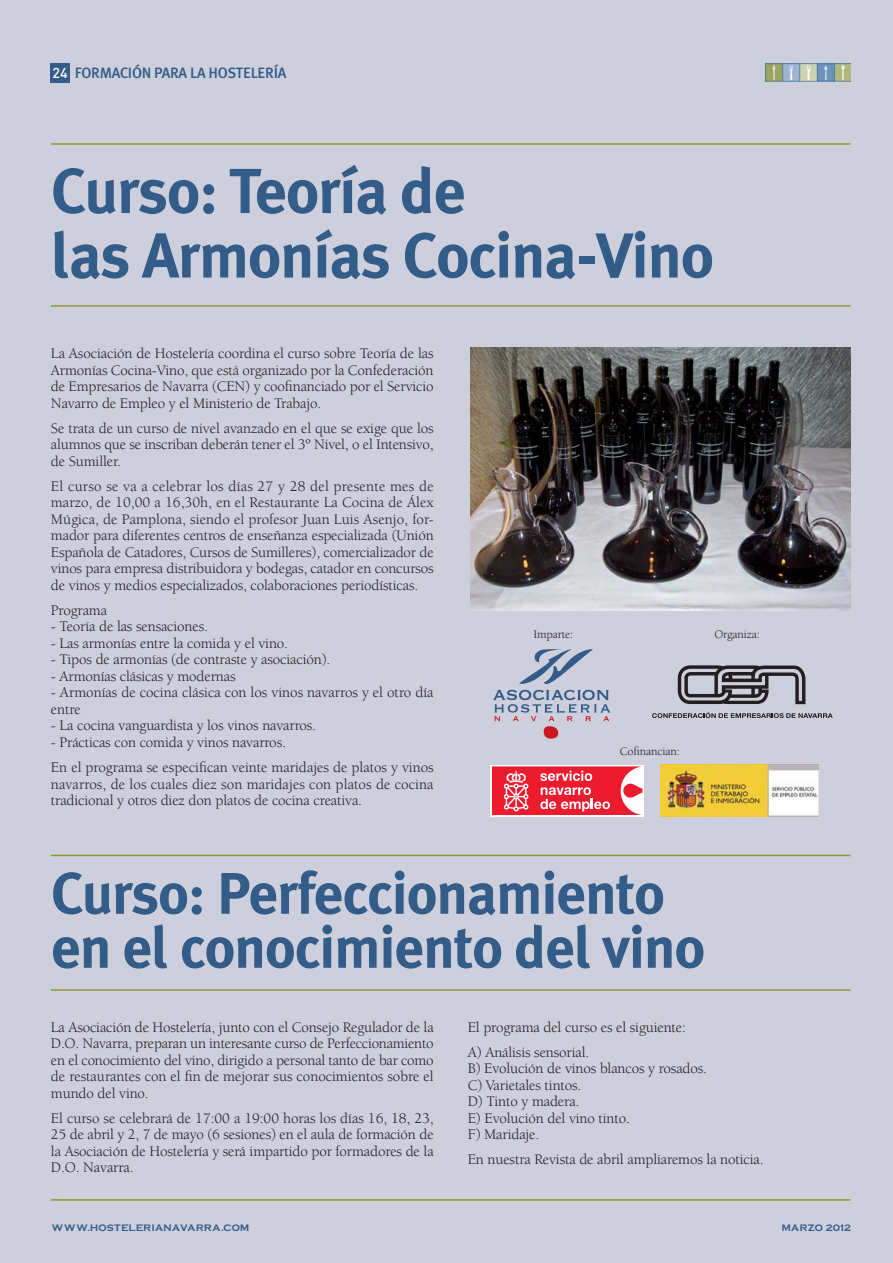
<style>
.page{position:relative;width:893px;height:1263px;background:#cecfdd}
.page>*{position:absolute;margin:0;border:0;box-sizing:border-box;transform-origin:0 0}
.t1{font:700 63.45px/64.5px "Meta Plus";letter-spacing:-.02em;color:#335c88}
.t2{font:700 58.65px/54px "Meta Plus";letter-spacing:-.02em;color:#335c88}
.t3{font:15px/16.5px "Berkeley";letter-spacing:-.01em;color:#231f20;text-align:justify}
.t4{font:500 15px "Meta Plus";letter-spacing:-.02em;color:#335c88}
.t5{font:12px "Berkeley";letter-spacing:-.01em;color:#231f20}
.t6{font:9.75px "C Plate Bld";letter-spacing:.025em;color:#335c88}
.s1{font-family:"DIN";font-size:14.25px;color:#fff}
</style>
<div class="page">
<div style="left:51px;top:64px;width:19px;height:19px;background:#335c88"></div>
<img style="left:765px;top:64px;width:85px;height:17px">
<hr style="left:51px;top:143px;width:799px;height:2px;background:#91992f">
<hr style="left:51px;top:855px;width:799px;height:1px;background:#91992f">
<hr style="left:51px;top:305px;width:799px;height:2px;background:#91992f">
<hr style="left:51px;top:989px;width:799px;height:2px;background:#91992f">
<hr style="left:51px;top:1199px;width:799px;height:2px;background:#91992f">
<img style="left:471px;top:347px;width:379px;height:263px">
<svg style="left:519px;top:649px;width:74px;height:35px"></svg>
<svg style="left:493px;top:690px;width:117px;height:49px"></svg>
<svg style="left:652px;top:712px;width:181px;height:6px"></svg>
<svg style="left:678px;top:665px;width:127px;height:39px"></svg>
<div style="left:491px;top:765px;width:153px;height:51px;background:#fff"></div>
<svg style="left:492px;top:766px;width:150px;height:49px"></svg>
<img style="left:660px;top:765px;width:158px;height:51px">
<p class="t4" style="left:53px;top:64px;width:235px"><span class="s1">24</span> FORMACIÓN PARA LA HOSTELERÍA</p>
<h1 class="t1" style="left:51px;top:158px;width:665px">Curso: Teoría de<br>las Armonías Cocina-Vino</h1>
<p class="t3" style="left:51px;top:347px;width:384px">La Asociación de Hostelería coordina el curso sobre Teoría de las Armonías Cocina-Vino, que está organizado por la Confederación de Empresarios de Navarra (CEN) y coofinanciado por el Servicio Navarro de Empleo y el Ministerio de Trabajo.</p>
<p class="t3" style="left:51px;top:421px;width:384px">Se trata de un curso de nivel avanzado en el que se exige que los alumnos que se inscriban deberán tener el 3º Nivel, o el Intensivo, de Sumiller.</p>
<p class="t3" style="left:51px;top:479px;width:384px">El curso se va a celebrar los días 27 y 28 del presente mes de marzo, de 10,00 a 16,30h, en el Restaurante La Cocina de Álex Múgica, de Pamplona, siendo el profesor Juan Luis Asenjo, for&shy;mador para diferentes centros de enseñanza especializada (Unión Española de Catadores, Cursos de Sumilleres), comercializador de vinos para empresa distribuidora y bodegas, catador en concursos de vinos y medios especializados, colaboraciones periodísticas.</p>
<p class="t3" style="left:51px;top:603px;width:58px">Programa</p>
<p class="t3" style="left:51px;top:620px;width:159px">- Teoría de las sensaciones.</p>
<p class="t3" style="left:51px;top:636px;width:239px">- Las armonías entre la comida y el vino.</p>
<p class="t3" style="left:51px;top:653px;width:281px">- Tipos de armonías (de contraste y asociación).</p>
<p class="t3" style="left:51px;top:669px;width:186px">- Armonías clásicas y modernas</p>
<p class="t3" style="left:51px;top:686px;width:384px">- Armonías de cocina clásica con los vinos navarros y el otro día entre</p>
<p class="t3" style="left:51px;top:719px;width:267px">- La cocina vanguardista y los vinos navarros.</p>
<p class="t3" style="left:51px;top:731px;width:384px;line-height:25px">- Prácticas con comida y vinos navarros.<br>En el programa se especifican veinte maridajes de platos y vinos</p>
<p class="t3" style="left:51px;top:777px;width:384px">navarros, de los cuales diez son maridajes con platos de cocina tradicional y otros diez don platos de cocina creativa.</p>
<p class="t5" style="left:533px;top:630px;width:42px">Imparte:</p>
<p class="t5" style="left:714px;top:630px;width:47px">Organiza:</p>
<p class="t5" style="left:620px;top:746px;width:61px">Cofinancian:</p>
<h2 class="t2" style="left:51px;top:865px;width:656px">Curso: Perfeccionamiento en el conocimiento del vino</h2>
<p class="t3" style="left:51px;top:1020px;width:384px">La Asociación de Hostelería, junto con el Consejo Regulador de la D.O. Navarra, preparan un interesante curso de Perfeccionamiento en el conocimiento del vino, dirigido a personal tanto de bar como de restaurantes con el fin de mejorar sus conocimientos sobre el mundo del vino.</p>
<p class="t3" style="left:51px;top:1111px;width:384px">El curso se celebrará de 17:00 a 19:00 horas los días 16, 18, 23, 25 de abril y 2, 7 de mayo (6 sesiones) en el aula de formación de la Asociación de Hostelería y será impartido por formadores de la D.O. Navarra.</p>
<p class="t3" style="left:468px;top:1016px;width:220px;line-height:25px">El programa del curso es el siguiente:<br>A) Análisis sensorial.</p>
<p class="t3" style="left:468px;top:1062px;width:241px;text-align:left">B) Evolución de vinos blancos y rosados.<br>C) Varietales tintos.<br>D) Tinto y madera.<br>E) Evolución del vino tinto.<br>F) Maridaje.</p>
<p class="t3" style="left:468px;top:1153px;width:297px">En nuestra Revista de abril ampliaremos la noticia.</p>
<p class="t6" style="left:52px;top:1222px;width:199px">WWW.HOSTELERIANAVARRA.COM</p>
<p class="t6" style="left:782px;top:1222px;width:71px">MARZO 2012</p>
</div>
